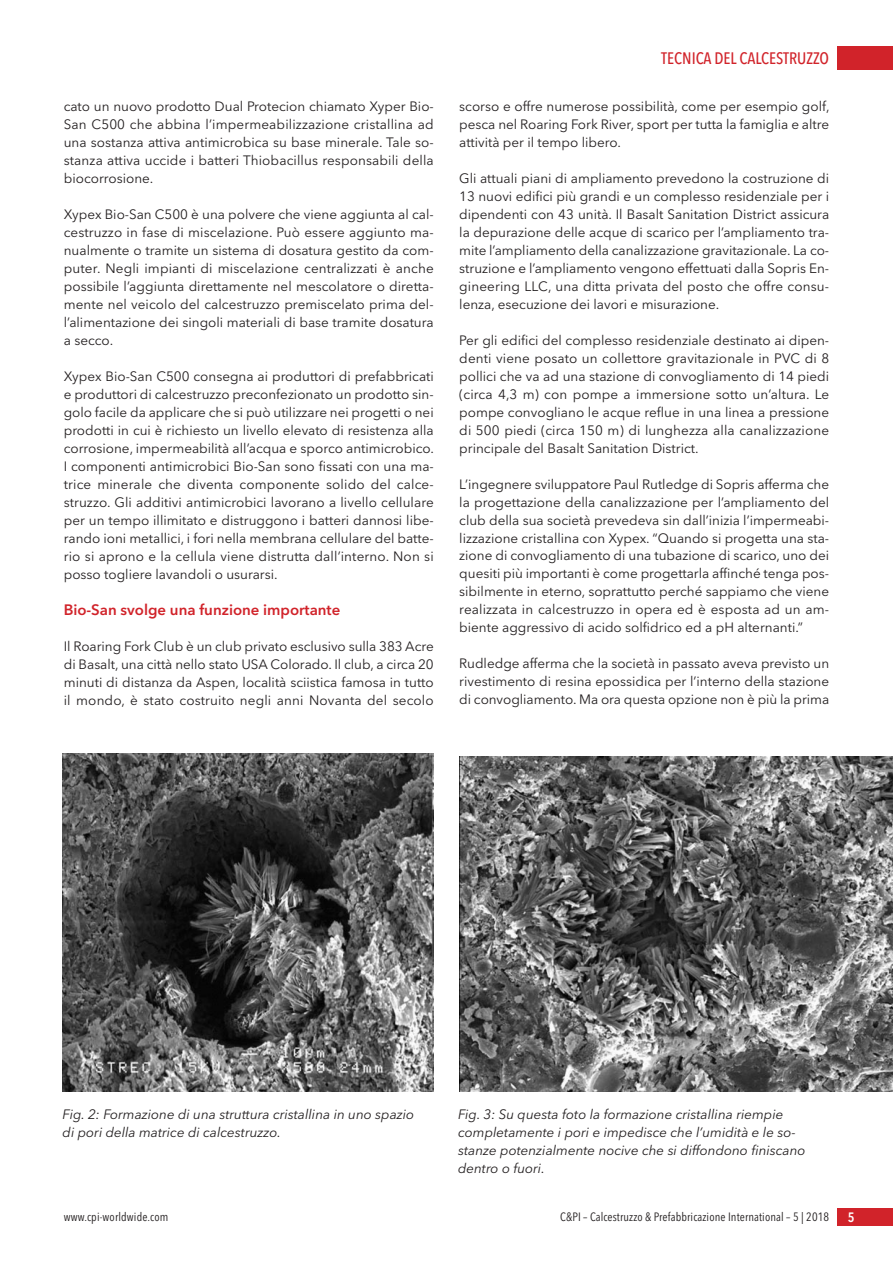
<style>
.page{position:relative;width:893px;height:1263px;background:#fff}
.page>*{position:absolute;margin:0;border:0;box-sizing:border-box;transform-origin:0 0}
.t1{font:500 16.5px "Avenir Next Condensed";color:#d1232a}
.t2{font:600 15px "Avenir Next";color:#d1232a}
.t3{font:13.5px/18px "Avenir Next";color:#231f20;text-align:justify}
.t4{font:italic 13.5px/18px "Avenir Next";color:#231f20}
.t5{font:600 13.5px "Avenir Next Condensed";color:#fff}
.t6{font:12px "Avenir Next Condensed";letter-spacing:.01em;color:#231f20}
</style>
<div class="page">
<img style="left:63px;top:754px;width:370px;height:337px">
<img style="left:460px;top:756px;width:433px;height:335px">
<div style="left:838px;top:47px;width:55px;height:23px;background:#d1232a"></div>
<div style="left:838px;top:1208px;width:55px;height:18px;background:#d1232a"></div>
<p class="t3" style="left:64px;top:98px;width:372px">cato un nuovo prodotto Dual Protecion chiamato Xyper Bio-San C500 che abbina l’impermeabilizzazione cristallina ad una sostanza attiva antimicrobica su base minerale. Tale so&shy;stanza attiva uccide i batteri Thiobacillus responsabili della biocorrosione.</p>
<p class="t3" style="left:64px;top:206px;width:371px">Xypex Bio-San C500 è una polvere che viene aggiunta al cal&shy;cestruzzo in fase di miscelazione. Può essere aggiunto ma&shy;nualmente o tramite un sistema di dosatura gestito da com&shy;puter. Negli impianti di miscelazione centralizzati è anche possibile l’aggiunta direttamente nel mescolatore o diretta&shy;mente nel veicolo del calcestruzzo premiscelato prima del&shy;l’alimentazione dei singoli materiali di base tramite dosatura a secco.</p>
<p class="t3" style="left:64px;top:368px;width:372px">Xypex Bio-San C500 consegna ai produttori di prefabbricati e produttori di calcestruzzo preconfezionato un prodotto sin&shy;golo facile da applicare che si può utilizzare nei progetti o nei prodotti in cui è richiesto un livello elevato di resistenza alla corrosione, impermeabilità all’acqua e sporco antimicrobico.<br>I componenti antimicrobici Bio-San sono fissati con una ma&shy;trice minerale che diventa componente solido del calce&shy;struzzo. Gli additivi antimicrobici lavorano a livello cellulare per un tempo illimitato e distruggono i batteri dannosi libe&shy;rando ioni metallici, i fori nella membrana cellulare del batte&shy;rio si aprono e la cellula viene distrutta dall’interno. Non si posso togliere lavandoli o usurarsi.</p>
<p class="t2" style="left:64px;top:603px;width:278px">Bio-San svolge una funzione importante</p>
<p class="t3" style="left:64px;top:638px;width:371px">Il Roaring Fork Club è un club privato esclusivo sulla 383 Acre di Basalt, una città nello stato USA Colorado. Il club, a circa 20 minuti di distanza da Aspen, località sciistica famosa in tutto il mondo, è stato costruito negli anni Novanta del secolo</p>
<p class="t1" style="left:661px;top:48px;width:169px">TECNICA DEL CALCESTRUZZO</p>
<p class="t3" style="left:459px;top:98px;width:372px">scorso e offre numerose possibilità, come per esempio golf, pesca nel Roaring Fork River, sport per tutta la famiglia e altre attività per il tempo libero.</p>
<p class="t3" style="left:459px;top:170px;width:371px">Gli attuali piani di ampliamento prevedono la costruzione di 13 nuovi edifici più grandi e un complesso residenziale per i dipendenti con 43 unità. Il Basalt Sanitation District assicura la depurazione delle acque di scarico per l’ampliamento tra&shy;mite l’ampliamento della canalizzazione gravitazionale. La co&shy;struzione e l’ampliamento vengono effettuati dalla Sopris En&shy;gineering LLC, una ditta privata del posto che offre consu&shy;lenza, esecuzione dei lavori e misurazione.</p>
<p class="t3" style="left:459px;top:332px;width:371px">Per gli edifici del complesso residenziale destinato ai dipen&shy;denti viene posato un collettore gravitazionale in PVC di 8 pollici che va ad una stazione di convogliamento di 14 piedi (circa 4,3 m) con pompe a immersione sotto un’altura. Le pompe convogliano le acque reflue in una linea a pressione di 500 piedi (circa 150 m) di lunghezza alla canalizzazione principale del Basalt Sanitation District.</p>
<p class="t3" style="left:459px;top:476px;width:371px">L’ingegnere sviluppatore Paul Rutledge di Sopris afferma che la progettazione della canalizzazione per l’ampliamento del club della sua società prevedeva sin dall’inizia l’impermeabi&shy;lizzazione cristallina con Xypex. “Quando si progetta una sta&shy;zione di convogliamento di una tubazione di scarico, uno dei quesiti più importanti è come progettarla affinché tenga pos&shy;sibilmente in eterno, soprattutto perché sappiamo che viene realizzata in calcestruzzo in opera ed è esposta ad un am&shy;biente aggressivo di acido solfidrico ed a pH alternanti.”</p>
<p class="t3" style="left:459px;top:656px;width:371px">Rudledge afferma che la società in passato aveva previsto un rivestimento di resina epossidica per l’interno della stazione di convogliamento. Ma ora questa opzione non è più la prima</p>
<p class="t4" style="left:63px;top:1106px;width:353px">Fig. 2: Formazione di una struttura cristallina in uno spazio di pori della matrice di calcestruzzo.</p>
<p class="t4" style="left:458px;top:1106px;width:349px">Fig. 3: Su questa foto la formazione cristallina riempie completamente i pori e impedisce che l’umidità e le so&shy;stanze potenzialmente nocive che si diffondono finiscano dentro o fuori.</p>
<p class="t6" style="left:64px;top:1209px;width:106px">www.cpi-worldwide.com</p>
<p class="t6" style="left:560px;top:1209px;width:271px">C&amp;PI – Calcestruzzo &amp; Prefabbricazione International – 5 | 2018</p>
<p class="t5" style="left:848px;top:1209px;width:8px">5</p>
</div>
